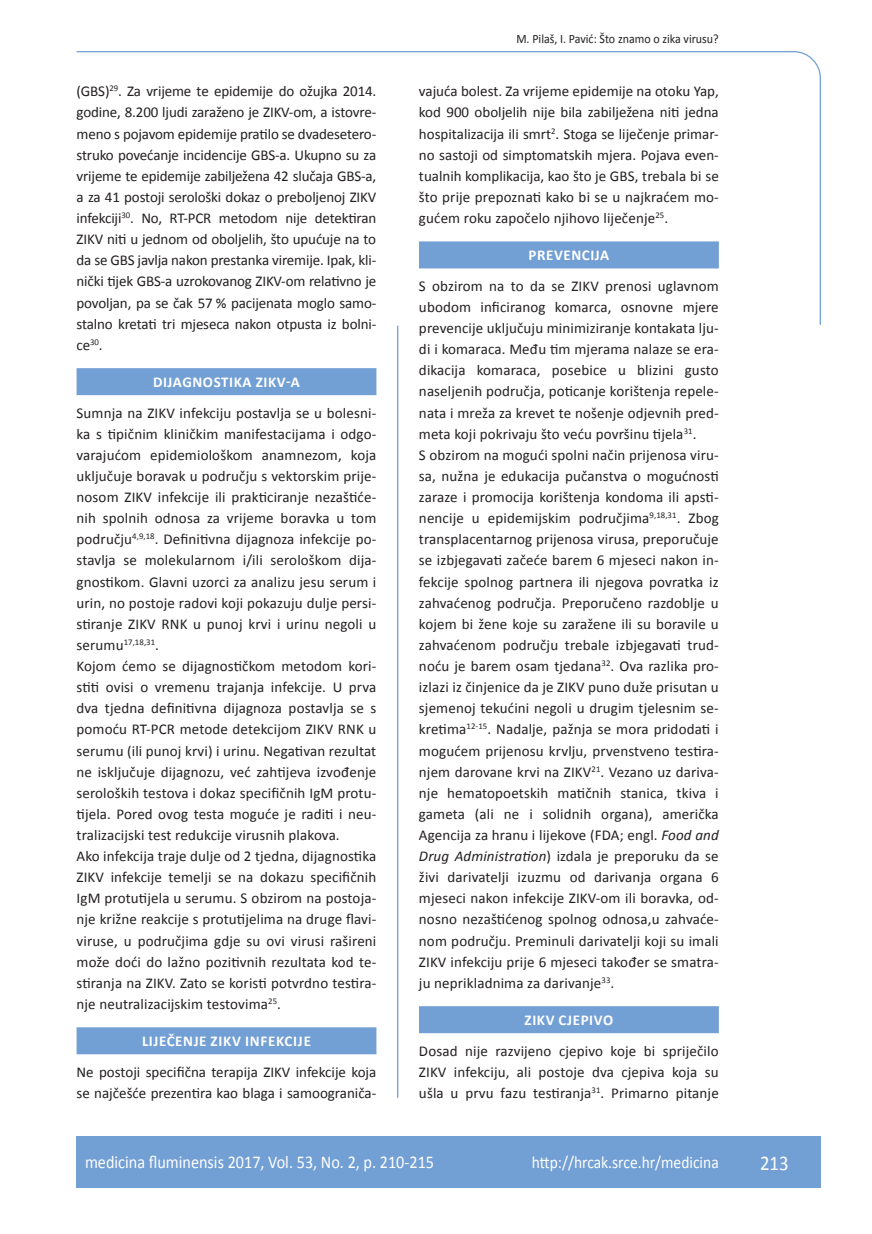
<style>
.page{position:relative;width:872px;height:1234px;background:#fff}
.page>*{position:absolute;margin:0;border:0;box-sizing:border-box;transform-origin:0 0}
.t1{font:21px "Calibri";color:#fff;scale:.9 1}
.t2{font:18px "Calibri";color:#fff;scale:.9 1}
.t3{font:17.25px "Calibri";color:#fff;scale:.9 1}
.t4{font:15px/21.1px "Calibri";letter-spacing:.01em;color:#231f20;text-align:justify}
.t5{font:700 15px "Calibri";letter-spacing:.04em;color:#fff}
.t6{font:12.75px "Calibri";color:#231f20;scale:.94 1}
.t7{font:8.7px "Calibri";color:#231f20}
.s1{font-size:15px}
.s2{font-style:italic}
</style>
<div class="page">
<svg style="left:76px;top:51px;width:745px;height:275px"></svg>
<hr style="left:397px;top:325px;width:1px;height:772px;background:#729fd4">
<div style="left:77px;top:1135px;width:744px;height:51px;background:#729fd4"></div>
<div style="left:77px;top:368px;width:299px;height:27px;background:#729fd4"></div>
<div style="left:77px;top:1027px;width:299px;height:27px;background:#729fd4"></div>
<div style="left:419px;top:241px;width:300px;height:27px;background:#729fd4"></div>
<div style="left:419px;top:1005px;width:300px;height:27px;background:#729fd4"></div>
<p class="t4" style="left:77px;top:80px;width:301px">(GBS)<sup>29</sup>. Za vrijeme te epidemije do ožujka 2014. godine, 8.200 ljudi zaraženo je ZIKV-om, a istovre&shy;meno s pojavom epidemije pratilo se dvadesetero&shy;struko povećanje incidencije GBS-a. Ukupno su za vrijeme te epidemije zabilježena 42 slučaja GBS-a, a za 41 postoji serološki dokaz o preboljenoj ZIKV infekciji<sup>30</sup>. No, RT-PCR metodom nije detektiran ZIKV niti u jednom od oboljelih, što upućuje na to da se GBS javlja nakon prestanka viremije. Ipak, kli&shy;nički tijek GBS-a uzrokovanog ZIKV-om relativno je povoljan, pa se čak 57 % pacijenata moglo samo&shy;stalno kretati tri mjeseca nakon otpusta iz bolni&shy;ce<sup>30</sup>.</p>
<p class="t5" style="left:153px;top:372px;width:148px">DIJAGNOSTIKA ZIKV-A</p>
<p class="t4" style="left:77px;top:401px;width:301px">Sumnja na ZIKV infekciju postavlja se u bolesni&shy;ka s tipičnim kliničkim manifestacijama i odgo&shy;varajućom epidemiološkom anamnezom, koja uključuje boravak u području s vektorskim prije&shy;nosom ZIKV infekcije ili prakticiranje nezaštiće&shy;nih spolnih odnosa za vrijeme boravka u tom području<sup>4,9,18</sup>. Definitivna dijagnoza infekcije po&shy;stavlja se molekularnom i/ili serološkom dija&shy;gnostikom. Glavni uzorci za analizu jesu serum i urin, no postoje radovi koji pokazuju dulje persi&shy;stiranje ZIKV RNK u punoj krvi i urinu negoli u</p>
<p class="t7" style="left:77px;top:636px;width:84px"><span class="s1">serumu</span>17,18,31<span class="s1">.</span></p>
<p class="t4" style="left:77px;top:654px;width:301px;text-align:left">Kojom ćemo se dijagnostičkom metodom kori&shy;stiti ovisi o vremenu trajanja infekcije. U prva dva tjedna definitivna dijagnoza postavlja se s pomoću RT-PCR metode detekcijom ZIKV RNK u serumu (ili punoj krvi) i urinu. Negativan rezultat ne isključuje dijagnozu, već zahtijeva izvođenje seroloških testova i dokaz specifičnih IgM protu&shy;tijela. Pored ovog testa moguće je raditi i neu&shy;tralizacijski test redukcije virusnih plakova.<br>Ako infekcija traje dulje od 2 tjedna, dijagnostika ZIKV infekcije temelji se na dokazu specifičnih IgM protutijela u serumu. S obzirom na postoja&shy;nje križne reakcije s protutijelima na druge flavi&shy;viruse, u područjima gdje su ovi virusi rašireni može doći do lažno pozitivnih rezultata kod te&shy;stiranja na ZIKV. Zato se koristi potvrdno testira&shy;nje neutralizacijskim testovima<sup>25</sup>.</p>
<p class="t5" style="left:142px;top:1031px;width:170px">LIJEČENJE ZIKV INFEKCIJE</p>
<p class="t4" style="left:77px;top:1060px;width:301px">Ne postoji specifična terapija ZIKV infekcije koja se najčešće prezentira kao blaga i samoograniča-</p>
<p class="t6" style="left:516px;top:30px;width:217px">M. Pilaš, I. Pavić: Što znamo o zika virusu?</p>
<p class="t4" style="left:419px;top:80px;width:301px">vajuća bolest. Za vrijeme epidemije na otoku Yap, kod 900 oboljelih nije bila zabilježena niti jedna hospitalizacija ili smrt<sup>2</sup>. Stoga se liječenje primar&shy;no sastoji od simptomatskih mjera. Pojava even&shy;tualnih komplikacija, kao što je GBS, trebala bi se što prije prepoznati kako bi se u najkraćem mo&shy;gućem roku započelo njihovo liječenje<sup>25</sup>.</p>
<p class="t5" style="left:528px;top:246px;width:82px">PREVENCIJA</p>
<p class="t4" style="left:419px;top:274px;width:301px;text-align:left">S obzirom na to da se ZIKV prenosi uglavnom ubodom inficiranog komarca, osnovne mjere prevencije uključuju minimiziranje kontakata lju&shy;di i komaraca. Među tim mjerama nalaze se era&shy;dikacija komaraca, posebice u blizini gusto naseljenih područja, poticanje korištenja repele&shy;nata i mreža za krevet te nošenje odjevnih pred&shy;meta koji pokrivaju što veću površinu tijela<sup>31</sup>.<br>S obzirom na mogući spolni način prijenosa viru&shy;sa, nužna je edukacija pučanstva o mogućnosti zaraze i promocija korištenja kondoma ili apsti&shy;nencije u epidemijskim područjima<sup>9,18,31</sup>. Zbog transplacentarnog prijenosa virusa, preporučuje se izbjegavati začeće barem 6 mjeseci nakon in&shy;fekcije spolnog partnera ili njegova povratka iz zahvaćenog područja. Preporučeno razdoblje u kojem bi žene koje su zaražene ili su boravile u zahvaćenom području trebale izbjegavati trud&shy;noću je barem osam tjedana<sup>32</sup>. Ova razlika pro&shy;izlazi iz činjenice da je ZIKV puno duže prisutan u sjemenoj tekućini negoli u drugim tjelesnim se&shy;kretima<sup>12-15</sup>. Nadalje, pažnja se mora pridodati i mogućem prijenosu krvlju, prvenstveno testira&shy;njem darovane krvi na ZIKV<sup>21</sup>. Vezano uz dariva&shy;nje hematopoetskih matičnih stanica, tkiva i gameta (ali ne i solidnih organa), američka Agencija za hranu i lijekove (FDA; engl. <span class="s2">Food and Drug Administration</span>) izdala je preporuku da se živi darivatelji izuzmu od darivanja organa 6 mjeseci nakon infekcije ZIKV-om ili boravka, od&shy;nosno nezaštićenog spolnog odnosa,u zahvaće&shy;nom području. Preminuli darivatelji koji su imali ZIKV infekciju prije 6 mjeseci također se smatra&shy;ju neprikladnima za darivanje<sup>33</sup>.</p>
<p class="t5" style="left:524px;top:1010px;width:43px">ZIKV CJEPIVO</p>
<p class="t4" style="left:419px;top:1039px;width:301px">Dosad nije razvijeno cjepivo koje bi spriječilo ZIKV infekciju, ali postoje dva cjepiva koja su ušla u prvu fazu testiranja<sup>31</sup>. Primarno pitanje</p>
<p class="t2" style="left:85px;top:1150px;width:389px">medicina fluminensis 2017, Vol. 53, No. 2, p. 210-215</p>
<p class="t3" style="left:532px;top:1151px;width:209px">http://hrcak.srce.hr/medicina</p>
<h1 class="t1" style="left:760px;top:1149px;width:33px">213</h1>
</div>
